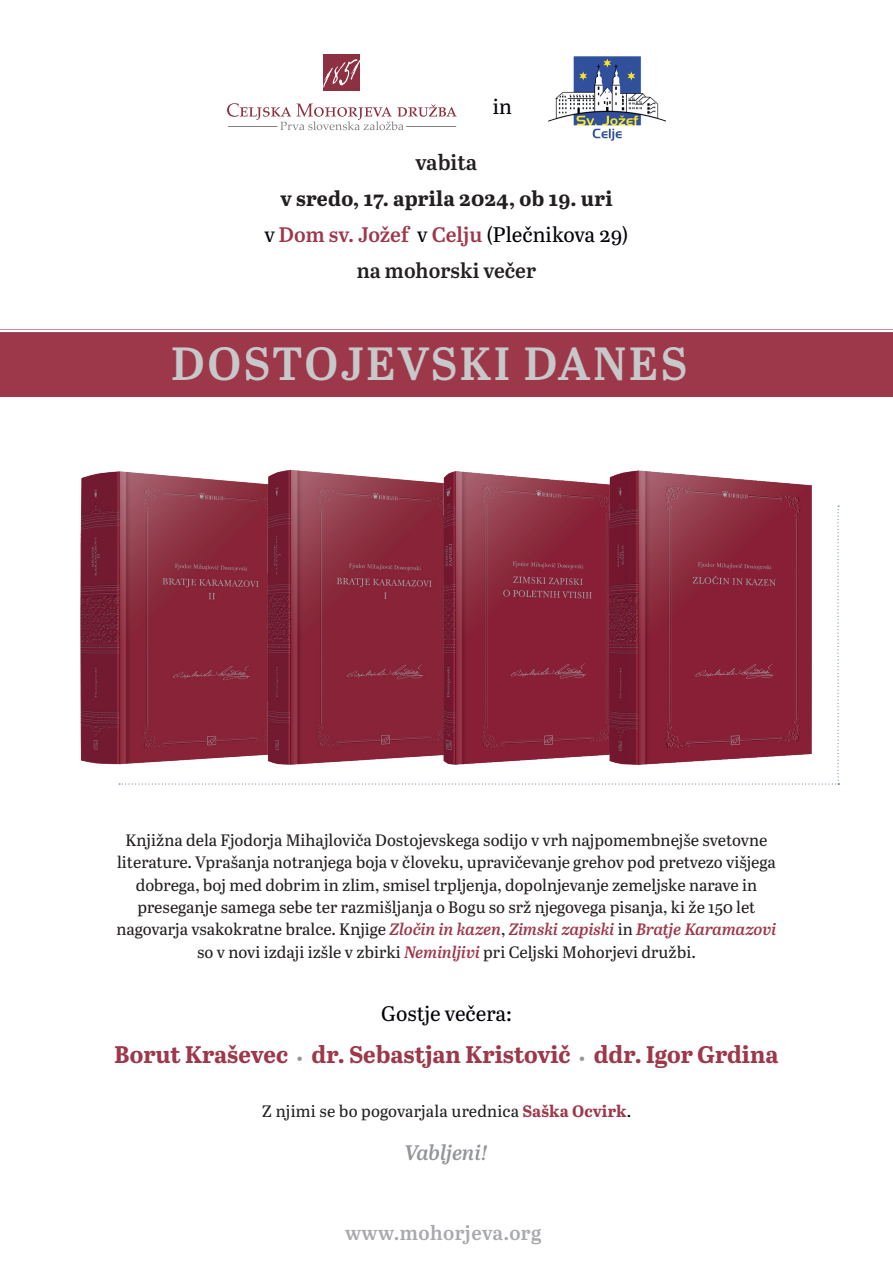
<style>
.page{position:relative;width:893px;height:1263px;background:#fff}
.page>*{position:absolute;margin:0;border:0;box-sizing:border-box;transform-origin:0 0}
.t1{font:600 46.5px "Abril Text";letter-spacing:.05em;color:#c7c8ca}
.t2{font:700 24px "Abril Text";color:#9d384a}
.t3{font:600 21.6px "Abril Text";letter-spacing:-.005em;color:#231f20}
.t4{font:700 21px/36px "Abril Text";letter-spacing:.01em;color:#231f20;text-align:center}
.t5{font:21px "Abril Text";color:#000208}
.t6{font:italic 600 21px "Abril Text";color:#939598}
.t7{font:600 20.25px "Abril Text";letter-spacing:.02em;color:#a8a9ad}
.t8{font:16.5px/22.4px "Abril Text";color:#231f20;text-align:center}
.s1{font-weight:400;color:#000208}
.s2{font-weight:600;color:#9d384a}
.s3{font-weight:600}
.s4{font-weight:600;font-style:italic;color:#9d384a}
.s5{font-size:15px;color:#939598}
.s6{font-weight:700;color:#9d384a}
.s7{color:#000208}
</style>
<div class="page">
<div style="left:0;top:330px;width:893px;height:67px;background:#9d384a"></div>
<hr style="left:0;top:330px;width:893px;height:2px;background:#fff">
<div style="left:323px;top:54px;width:37px;height:37px;background:#8d3041"></div>
<svg style="left:323px;top:59px;width:37px;height:29px"></svg>
<svg style="left:227px;top:103px;width:230px;height:27px"></svg>
<hr style="left:228px;top:126px;width:49px;height:1px;background:#808285">
<hr style="left:406px;top:126px;width:50px;height:1px;background:#808285">
<img style="left:548px;top:56px;width:118px;height:85px">
<img style="left:80px;top:471px;width:181px;height:294px">
<img style="left:261px;top:469px;width:176px;height:296px">
<img style="left:437px;top:471px;width:161px;height:294px">
<img style="left:598px;top:470px;width:214px;height:295px">
<p class="t5" style="left:493px;top:91px;width:21px">in</p>
<h3 class="t3" style="left:416px;top:147px;width:63px">vabita</h3>
<p class="t4" style="left:264px;top:180px;width:366px">v sredo, 17. aprila 2024, ob 19. uri<br><span class="s1">v</span> <span class="s2">Dom sv. Jožef</span> <span class="s1">v</span> <span class="s2">Celju</span> <span class="s1">(Plečnikova 29) </span><span class="s3">na mohorski večer</span></p>
<h1 class="t1" style="left:171px;top:330px;width:518px">DOSTOJEVSKI DANES</h1>
<p class="t8" style="left:116px;top:828px;width:662px">Knjižna dela Fjodorja Mihajloviča Dostojevskega sodijo v vrh najpomembnejše svetovne literature. Vprašanja notranjega boja v človeku, upravičevanje grehov pod pretvezo višjega dobrega, boj med dobrim in zlim, smisel trpljenja, dopolnjevanje zemeljske narave in preseganje samega sebe ter razmišljanja o Bogu so srž njegovega pisanja, ki že 150 let nagovarja vsakokratne bralce. Knjige <span class="s4">Zločin in kazen</span>, <span class="s4">Zimski zapiski</span> in <span class="s4">Bratje Karamazovi </span>so v novi izdaji izšle v zbirki <span class="s4">Neminljivi</span> pri Celjski Mohorjevi družbi.</p>
<p class="t5" style="left:381px;top:998px;width:132px">Gostje večera:</p>
<h2 class="t2" style="left:114px;top:1037px;width:666px">Borut Kraševec <span class="s5">•</span> dr. Sebastjan Kristovič <span class="s5">•</span> ddr. Igor Grdina</h2>
<p class="t8" style="left:262px;top:1099px;width:371px">Z njimi se bo pogovarjala urednica <span class="s6">Saška Ocvirk</span><span class="s7">.</span></p>
<p class="t6" style="left:404px;top:1137px;width:86px">Vabljeni!</p>
<p class="t7" style="left:345px;top:1217px;width:198px">www.mohorjeva.org</p>
</div>
